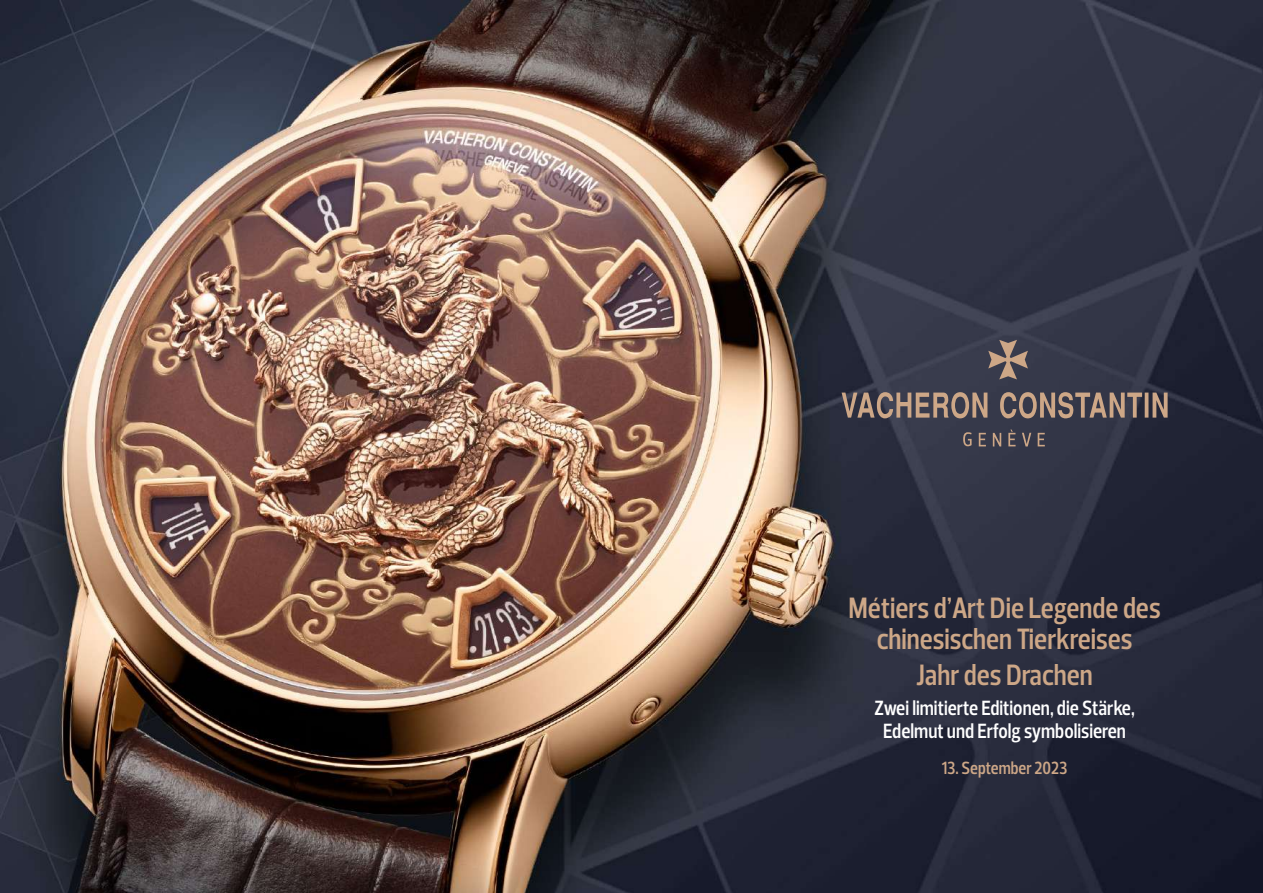
<style>
.page{position:relative;width:1263px;height:893px;background:#fff}
.page>*{position:absolute;margin:0;border:0;box-sizing:border-box;transform-origin:0 0}
.t1{font:600 30px/31.5px "Prelo Condensed";color:#cda787;text-align:center}
.t2{font:600 21px/22.5px "Prelo Condensed";color:#fff;text-align:center}
.t3{font:600 18px "Prelo Condensed";color:#cda787}
</style>
<div class="page">
<img style="left:0;top:0;width:1263px;height:893px">
<svg style="left:841px;top:340px;width:326px;height:106px;background:#474550"></svg>
<h1 class="t1" style="left:848px;top:592px;width:314px">Métiers d’Art Die Legende des chinesischen Tierkreises</h1>
<h1 class="t1" style="left:916px;top:660px;width:178px">Jahr des Drachen</h1>
<p class="t2" style="left:874px;top:697px;width:262px">Zwei limitierte Editionen, die Stärke,<br>Edelmut und Erfolg symbolisieren</p>
<p class="t3" style="left:942px;top:756px;width:127px">13. September 2023</p>
</div>
